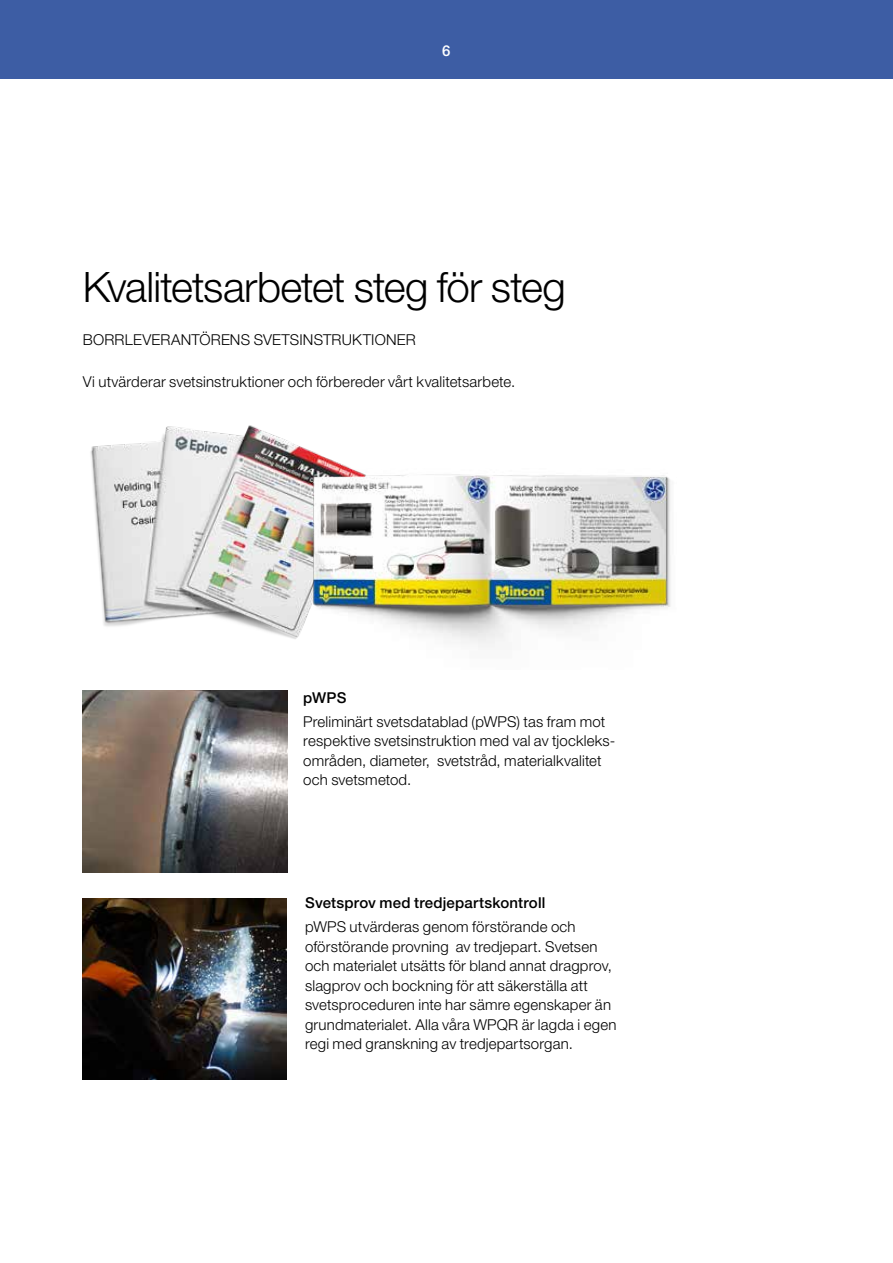
<style>
.page{position:relative;width:893px;height:1263px;background:#fff}
.page>*{position:absolute;margin:0;border:0;box-sizing:border-box;transform-origin:0 0}
.t1{font:300 42px "Helvetica Neue LT Pro";letter-spacing:-.02em;color:#000}
.t2{font:300 15px/19.5px "Helvetica Neue LT Pro";letter-spacing:.01em;color:#000}
.t3{font:500 15px "Helvetica Neue LT Pro";letter-spacing:.015em;color:#000}
.t4{font:500 15px "Helvetica Neue LT Pro";color:#fff}
</style>
<div class="page">
<div style="left:0;top:0;width:893px;height:79px;background:#3d5da4"></div>
<img style="left:83px;top:898px;width:204px;height:181px">
<img style="left:83px;top:691px;width:204px;height:181px">
<img style="left:90px;top:425px;width:226px;height:208px">
<img style="left:272px;top:453px;width:399px;height:194px">
<p class="t4" style="left:442px;top:41px;width:10px">6</p>
<h1 class="t1" style="left:83px;top:261px;width:484px">Kvalitetsarbetet steg för steg</h1>
<p class="t2" style="left:83px;top:329px;width:334px">BORRLEVERANTÖRENS SVETSINSTRUKTIONER</p>
<p class="t2" style="left:83px;top:371px;width:434px">Vi utvärderar svetsinstruktioner och förbereder vårt kvalitetsarbete.</p>
<p class="t3" style="left:303px;top:689px;width:45px">pWPS</p>
<p class="t2" style="left:303px;top:711px;width:314px">Preliminärt svetsdatablad (pWPS) tas fram mot respektive svetsinstruktion med val av tjockleks&shy;områden, diameter, svetstråd, materialkvalitet och svetsmetod.</p>
<p class="t3" style="left:305px;top:894px;width:242px">Svetsprov med tredjepartskontroll</p>
<p class="t2" style="left:305px;top:917px;width:313px">pWPS utvärderas genom förstörande och oförstörande provning av tredjepart. Svetsen och materialet utsätts för bland annat dragprov, slagprov och bockning för att säkerställa att svetsproceduren inte har sämre egenskaper än grundmaterialet. Alla våra WPQR är lagda i egen regi med granskning av tredjepartsorgan.</p>
</div>
